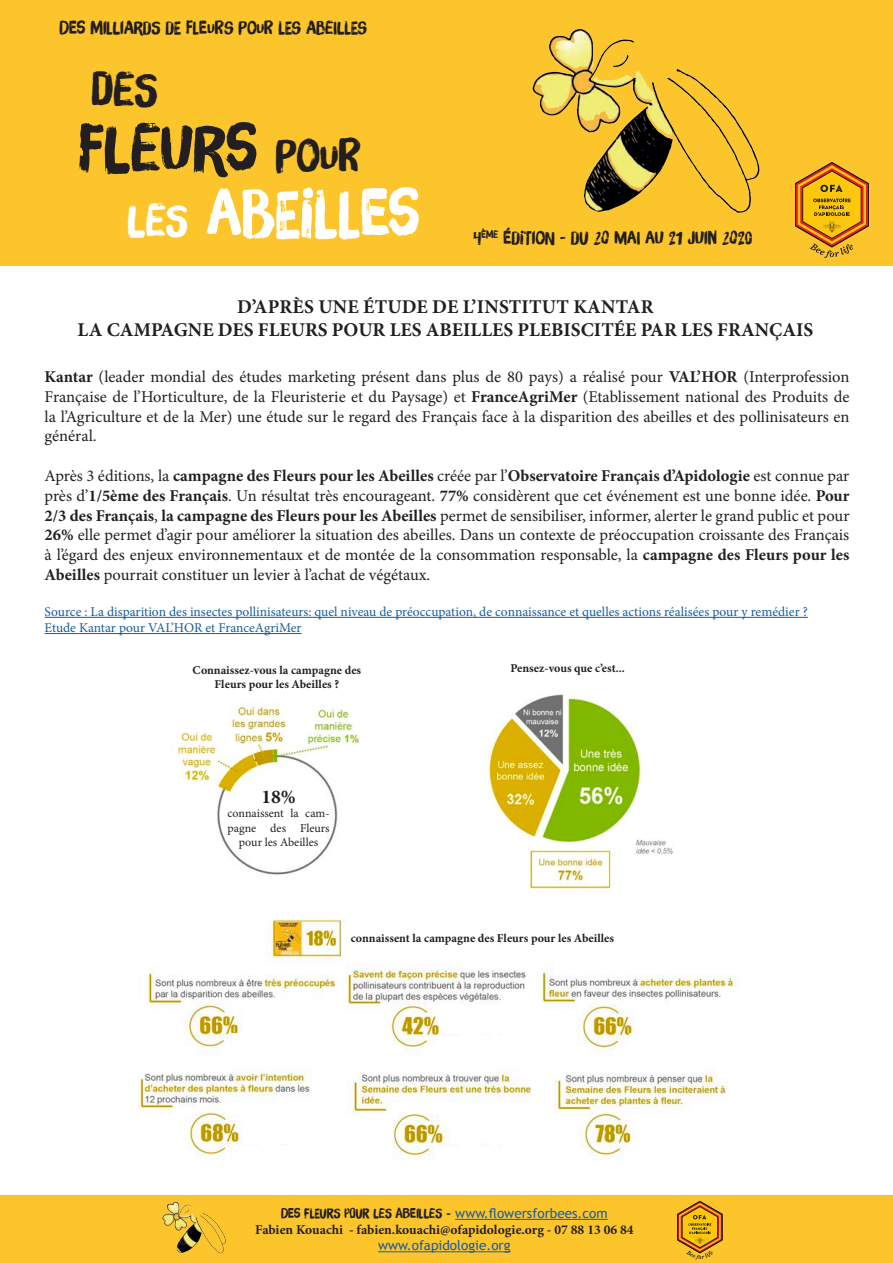
<style>
.page{position:relative;width:893px;height:1263px;background:#fff}
.page>*{position:absolute;margin:0;border:0;box-sizing:border-box;transform-origin:0 0}
.t1{font:65.1px "Brush Up";color:#fff}
.t2{font:65.1px "Brush Up";letter-spacing:.01em;color:#231f20}
.t3{font:46.2px "Brush Up";color:#231f20}
.t4{font:700 19.5px "Minion Pro";color:#231f20}
.t5{font:18px "Brush Up";color:#231f20}
.t6{font:16.5px/19.8px "Minion Pro";color:#231f20;text-align:justify}
.t7{font:13.5px "Minion Pro";color:#175d9e}
.t8{font:700 13.5px "Minion Pro";color:#231f20}
.t9{font:13.5px "Brush Up";color:#231f20}
.t10{font:13.5px "Trebuchet MS";color:#175d9e}
.t11{font:700 12px/14.4px "Minion Pro";color:#231f20;text-align:center}
.t12{font:12px/14.4px "Minion Pro";color:#231f20;text-align:center}
.s1{font-size:44.1px}
.s2{font-weight:700}
.s3{font-family:"Trebuchet MS";font-weight:700}
.s4{font-family:"Trebuchet MS";color:#175d9e}
</style>
<div class="page">
<div style="left:0;top:0;width:893px;height:266px;background:#fdc52c"></div>
<div style="left:0;top:1196px;width:893px;height:67px;background:#fdc52c"></div>
<hr style="left:455px;top:1219px;width:153px;height:1px;background:#175d9e">
<hr style="left:378px;top:1251px;width:133px;height:1px;background:#175d9e">
<hr style="left:45px;top:617px;width:763px;height:1px;background:#175d9e">
<hr style="left:45px;top:633px;width:257px;height:1px;background:#175d9e">
<img style="left:171px;top:703px;width:189px;height:172px">
<div style="left:234px;top:777px;width:86px;height:80px;background:#fff;border-radius:50%"></div>
<img style="left:139px;top:919px;width:599px;height:242px">
<div style="left:233px;top:1033px;width:86px;height:21px;background:#fff"></div>
<div style="left:342px;top:942px;width:86px;height:21px;background:#fff"></div>
<div style="left:342px;top:925px;width:158px;height:21px;background:#fff"></div>
<img style="left:484px;top:694px;width:189px;height:196px">
<div style="left:435px;top:1036px;width:87px;height:21px;background:#fff"></div>
<div style="left:629px;top:1033px;width:86px;height:21px;background:#fff"></div>
<div style="left:233px;top:1146px;width:86px;height:20px;background:#fff"></div>
<div style="left:435px;top:1147px;width:87px;height:21px;background:#fff"></div>
<div style="left:629px;top:1141px;width:86px;height:21px;background:#fff"></div>
<svg style="left:677px;top:1201px;width:45px;height:58px"></svg>
<svg style="left:795px;top:162px;width:74px;height:96px"></svg>
<img style="left:532px;top:28px;width:228px;height:185px">
<img style="left:162px;top:1201px;width:64px;height:53px">
<p class="t5" style="left:60px;top:16px;width:309px">DES MILLIARDS DE FLEURS POUR LES ABEILLES</p>
<p class="t3" style="left:91px;top:62px;width:68px">DES</p>
<p class="t2" style="left:79px;top:109px;width:284px">FLEURS <span class="s1">POUR</span></p>
<p class="t1" style="left:127px;top:174px;width:294px"><span class="s1">LES</span> ABEILLES</p>
<p class="t5" style="left:474px;top:226px;width:280px">4<sup>ÈME</sup> ÉDITION - DU 20 MAI AU 21 JUIN 2020</p>
<p class="t4" style="left:237px;top:293px;width:418px">D’APRÈS UNE ÉTUDE DE L’INSTITUT KANTAR</p>
<p class="t4" style="left:78px;top:316px;width:737px">LA CAMPAGNE DES FLEURS POUR LES ABEILLES PLEBISCITÉE PAR LES FRANÇAIS</p>
<p class="t6" style="left:45px;top:367px;width:806px"><span class="s2">Kantar</span> (leader mondial des études marketing présent dans plus de 80 pays) a réalisé pour <span class="s2">VAL’HOR</span> (Interprofession Française de l’Horticulture, de la Fleuristerie et du Paysage) et <span class="s2">FranceAgriMer</span> (Etablissement national des Produits de la l’Agriculture et de la Mer) une étude sur le regard des Français face à la disparition des abeilles et des pollinisateurs en général.</p>
<p class="t6" style="left:45px;top:466px;width:806px">Après 3 éditions, la <span class="s2">campagne des Fleurs pour les Abeilles</span> créée par l’<span class="s2">Observatoire Français d’Apidologie</span> est connue par près d’<span class="s2">1/5ème des Français</span>. Un résultat très encourageant. <span class="s2">77%</span> considèrent que cet événement est une bonne idée. <span class="s2">Pour 2/3 des Français</span>, <span class="s2">la campagne des Fleurs pour les Abeilles</span> permet de sensibiliser, informer, alerter le grand public et pour <span class="s2">26%</span> elle permet d’agir pour améliorer la situation des abeilles. Dans un contexte de préoccupation croissante des Français à l’égard des enjeux environnementaux et de montée de la consommation responsable, la <span class="s2">campagne des Fleurs pour les Abeilles</span> pourrait constituer un levier à l’achat de végétaux.</p>
<p class="t7" style="left:45px;top:603px;width:765px">Source : La disparition des insectes pollinisateurs: quel niveau de préoccupation, de connaissance et quelles actions réalisées pour y remédier ?</p>
<p class="t7" style="left:45px;top:619px;width:258px">Etude Kantar pour VAL’HOR et FranceAgriMer</p>
<p class="t11" style="left:193px;top:662px;width:170px">Connaissez-vous la campagne des<br>Fleurs pour les Abeilles ?</p>
<p class="t11" style="left:510px;top:661px;width:116px">Pensez-vous que c’est...</p>
<p class="t4" style="left:261px;top:783px;width:36px">18%</p>
<p class="t12" style="left:227px;top:806px;width:104px">connaissent la cam&shy;pagne des Fleurs pour les Abeilles</p>
<p class="t11" style="left:351px;top:931px;width:265px">connaissent la campagne des Fleurs pour les Abeilles</p>
<p class="t9" style="left:281px;top:1205px;width:328px">DES FLEURS POUR LES ABEILLES <span class="s3">-</span> <span class="s4">www.flowersforbees.com</span></p>
<p class="t8" style="left:255px;top:1220px;width:380px">Fabien Kouachi - fabien.kouachi@ofapidologie.org - 07 88 13 06 84</p>
<p class="t10" style="left:378px;top:1237px;width:134px">www.ofapidologie.org</p>
</div>
